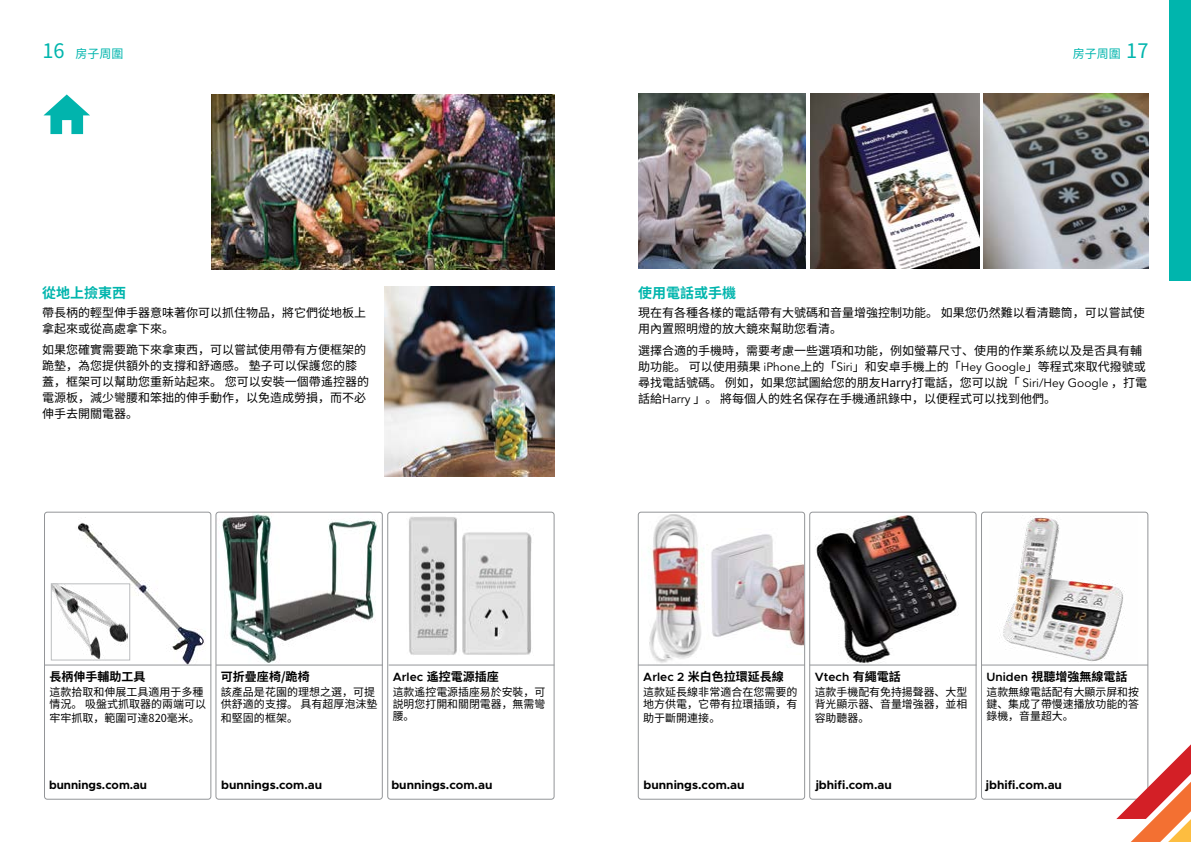
<style>
.page{position:relative;width:1191px;height:842px;background:#fff}
.page>*{position:absolute;margin:0;border:0;box-sizing:border-box;transform-origin:0 0}
.MAIN_SubHEADER{font:700 14px "Noto Sans CJ Ksc";color:#00b5ad}
.MAIN_BODY_TXT{font:12px/16px "Noto Sans CJ Ksc";color:#000}
.MAIN_BODY_TXT-2{font:700 12px "Metropolis";color:#000}
.MAIN_BODY_TXT-3{font:700 12px "Noto Sans CJ Ksc";color:#000}
.MAIN_BODY_TXT-4{font:600 12px "Metropolis";color:#000}
.Folio_txt_left{font:12px "Noto Sans CJ Ksc";color:#00b5ad}
.FOLIO_TXT{font:12px "Noto Sans CJ Ksc";color:#00b5ad}
.MAIN_BODY_TXT-5{font:11px/12px "Noto Sans CJ Ksc";color:#000}
.s1{font-size:20px}
.s2{font-family:"Avenir LT Std"}
.s3{font-family:"Metropolis";font-weight:600}
.s4{font-family:"Noto Sans CJ Ksc";font-weight:700}
</style>
<div class="page">
<svg style="left:43px;top:94px;width:47px;height:40px"></svg>
<img style="left:384px;top:287px;width:170px;height:190px">
<img style="left:212px;top:94px;width:342px;height:175px">
<div style="left:44px;top:512px;width:167px;height:287px;border:1px solid #939598;border-radius:3px"></div>
<div style="left:387px;top:512px;width:167px;height:287px;border:1px solid #939598;border-radius:3px"></div>
<img style="left:216px;top:512px;width:166px;height:153px">
<img style="left:62px;top:517px;width:146px;height:148px">
<img style="left:53px;top:586px;width:74px;height:72px">
<div style="left:51px;top:584px;width:79px;height:76px;border:1px solid #bcbec0"></div>
<img style="left:391px;top:513px;width:159px;height:152px">
<div style="left:1169px;top:0;width:22px;height:281px;background:#00b5ad"></div>
<img style="left:638px;top:94px;width:167px;height:175px">
<img style="left:810px;top:94px;width:169px;height:175px">
<img style="left:984px;top:94px;width:164px;height:174px">
<div style="left:638px;top:512px;width:167px;height:287px;border:1px solid #939598;border-radius:3px"></div>
<div style="left:809px;top:512px;width:167px;height:287px;border:1px solid #939598;border-radius:3px"></div>
<div style="left:981px;top:512px;width:167px;height:287px;border:1px solid #939598;border-radius:3px"></div>
<img style="left:814px;top:515px;width:160px;height:150px">
<img style="left:1003px;top:516px;width:122px;height:145px">
<img style="left:641px;top:514px;width:63px;height:151px">
<img style="left:711px;top:534px;width:92px;height:112px">
<div style="left:216px;top:512px;width:166px;height:287px;border:1px solid #939598;border-radius:3px"></div>
<hr style="left:44px;top:665px;width:167px;height:1px;background:#939598">
<hr style="left:638px;top:665px;width:166px;height:1px;background:#939598">
<hr style="left:216px;top:665px;width:167px;height:1px;background:#939598">
<hr style="left:809px;top:665px;width:167px;height:1px;background:#939598">
<hr style="left:388px;top:665px;width:166px;height:1px;background:#939598">
<hr style="left:981px;top:665px;width:167px;height:1px;background:#939598">
<svg style="left:1116px;top:744px;width:75px;height:98px"></svg>
<p class="Folio_txt_left" style="left:43px;top:47px;width:83px"><span class="s1">16</span> 房子周圍</p>
<p class="MAIN_SubHEADER" style="left:42px;top:285px;width:85px">從地上撿東西</p>
<p class="MAIN_BODY_TXT" style="left:42px;top:304px;width:325px">帶長柄的輕型伸手器意味著你可以抓住物品，將它們從地板上拿起來或從高處拿下來。</p>
<p class="MAIN_BODY_TXT" style="left:42px;top:342px;width:328px">如果您確實需要跪下來拿東西，可以嘗試使用帶有方便框架的跪墊，為您提供額外的支撐和舒適感。 墊子可以保護您的膝蓋，框架可以幫助您重新站起來。 您可以安裝一個帶遙控器的電源板，減少彎腰和笨拙的伸手動作，以免造成勞損，而不必伸手去開關電器。</p>
<p class="FOLIO_TXT" style="left:1072px;top:47px;width:77px">房子周圍 <span class="s1">17</span></p>
<p class="MAIN_SubHEADER" style="left:638px;top:285px;width:99px">使用電話或手機</p>
<p class="MAIN_BODY_TXT" style="left:638px;top:305px;width:508px">現在有各種各樣的電話帶有大號碼和音量增強控制功能。 如果您仍然難以看清聽筒，可以嘗試使用內置照明燈的放大鏡來幫助您看清。</p>
<p class="MAIN_BODY_TXT" style="left:638px;top:342px;width:510px">選擇合適的手機時，需要考慮一些選項和功能，例如螢幕尺寸、使用的作業系統以及是否具有輔助功能。 可以使用蘋果 <span class="s2">iPhone</span>上的「<span class="s2">Siri</span>」和安卓手機上的「<span class="s2">Hey Google</span>」等程式來取代撥號或尋找電話號碼。 例如，如果您試圖給您的朋友Harry打電話，您可以說「 <span class="s2">Siri/Hey Google</span> ，打電話給<span class="s2">Harry</span> 」。 將每個人的姓名保存在手機通訊錄中，以便程式可以找到他們。</p>
<p class="MAIN_BODY_TXT-3" style="left:50px;top:670px;width:98px">長柄伸手輔助工具</p>
<p class="MAIN_BODY_TXT-5" style="left:50px;top:686px;width:158px">這款拾取和伸展工具適用于多種情況。 吸盤式抓取器的兩端可以</p>
<p class="MAIN_BODY_TXT-5" style="left:50px;top:712px;width:152px">牢牢抓取，範圍可達820毫米。</p>
<p class="MAIN_BODY_TXT-3" style="left:221px;top:670px;width:90px">可折疊座椅/跪椅</p>
<p class="MAIN_BODY_TXT-5" style="left:221px;top:686px;width:158px">該產品是花園的理想之選，可提供舒適的支撐。 具有超厚泡沫墊</p>
<p class="MAIN_BODY_TXT-5" style="left:221px;top:712px;width:79px">和堅固的框架。</p>
<p class="MAIN_BODY_TXT-3" style="left:393px;top:670px;width:107px"><span class="s3">Arlec</span> 遙控電源插座</p>
<p class="MAIN_BODY_TXT-5" style="left:393px;top:686px;width:154px;text-align:justify">這款遙控電源插座易於安裝，可説明您打開和關閉電器，無需彎腰。</p>
<p class="MAIN_BODY_TXT-3" style="left:643px;top:670px;width:142px"><span class="s3">Arlec 2</span> 米白色拉環延長線</p>
<p class="MAIN_BODY_TXT-5" style="left:643px;top:686px;width:155px">這款延長線非常適合在您需要的地方供電，它帶有拉環插頭，有</p>
<p class="MAIN_BODY_TXT-5" style="left:643px;top:712px;width:78px">助于斷開連接。</p>
<p class="MAIN_BODY_TXT-4" style="left:814px;top:669px;width:88px">Vtech <span class="s4">有繩電話</span></p>
<p class="MAIN_BODY_TXT-5" style="left:814px;top:686px;width:154px">這款手機配有免持揚聲器、大型背光顯示器、音量增強器，並相</p>
<p class="MAIN_BODY_TXT-5" style="left:814px;top:712px;width:56px">容助聽器。</p>
<p class="MAIN_BODY_TXT-3" style="left:986px;top:670px;width:142px"><span class="s3">Uniden</span> 視聽增強無線電話</p>
<p class="MAIN_BODY_TXT-5" style="left:986px;top:686px;width:154px;text-align:justify">這款無線電話配有大顯示屏和按鍵、集成了帶慢速播放功能的答錄機，音量超大。</p>
<p class="MAIN_BODY_TXT-2" style="left:49px;top:777px;width:99px">bunnings.com.au</p>
<p class="MAIN_BODY_TXT-2" style="left:221px;top:777px;width:102px">bunnings.com.au</p>
<p class="MAIN_BODY_TXT-2" style="left:391px;top:777px;width:102px">bunnings.com.au</p>
<p class="MAIN_BODY_TXT-2" style="left:643px;top:777px;width:102px">bunnings.com.au</p>
<p class="MAIN_BODY_TXT-2" style="left:815px;top:777px;width:78px">jbhifi.com.au</p>
<p class="MAIN_BODY_TXT-2" style="left:986px;top:777px;width:78px">jbhifi.com.au</p>
</div>
